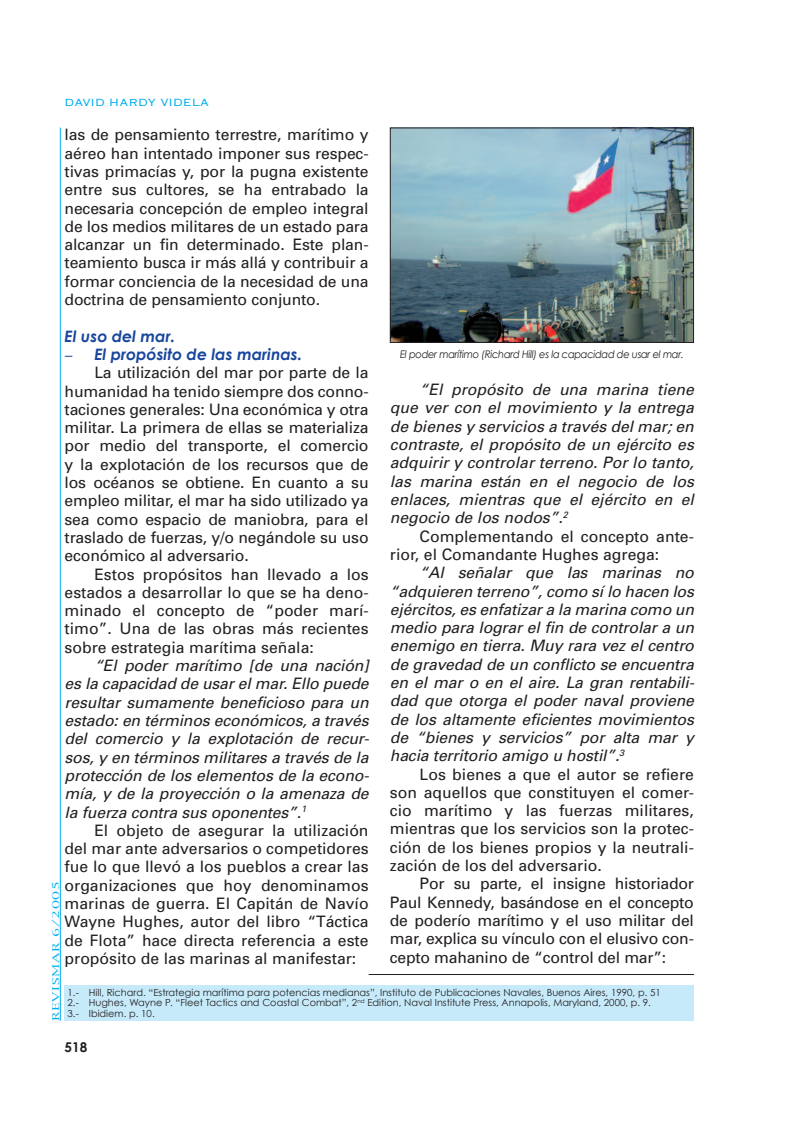
<style>
.page{position:relative;width:807px;height:1127px;background:#fff}
.page>*{position:absolute;margin:0;border:0;box-sizing:border-box;transform-origin:0 0}
.t1{font:15.75px/18.3px "Univers";color:#231f20;text-align:justify}
.t2{font:italic 15.75px/18.3px "Univers";letter-spacing:-.01em;color:#231f20;text-align:justify}
.t3{font:italic 700 15.75px "Century Gothic";color:#18469d}
.t4{font:300 13.5px "Copperplate";color:#00aeef}
.t5{font:700 13.5px "Century Gothic";color:#231f20}
.t6{font:italic 10.5px "Century Gothic";letter-spacing:-.03em;color:#231f20;scale:.94 1}
.t7{font:9.75px/10.5px "Century Gothic";color:#231f20}
.t8{font:9px "New York";letter-spacing:.05em;color:#00aeef;scale:1.5 1}
</style>
<div class="page">
<hr style="left:60px;top:128px;width:1px;height:892px;background:#00aeef">
<div style="left:65px;top:985px;width:629px;height:35px;background:#c6eafa"></div>
<hr style="left:369px;top:974px;width:325px;height:1px;background:#231f20">
<img style="left:392px;top:130px;width:300px;height:211px">
<div style="left:390px;top:128px;width:304px;height:215px;border:1px solid #231f20"></div>
<p class="t4" style="left:65px;top:93px;width:146px">DAVID HARDY VIDELA</p>
<p class="t1" style="left:65px;top:126px;width:306px">las de pensamiento terrestre, marítimo y aéreo han intentado imponer sus respec&shy;tivas primacías y, por la pugna existente entre sus cultores, se ha entrabado la necesaria concepción de empleo integral de los medios militares de un estado para alcanzar un fin determinado. Este plan&shy;teamiento busca ir más allá y contribuir a formar conciencia de la necesidad de una doctrina de pensamiento conjunto.</p>
<p class="t3" style="left:65px;top:326px;width:112px">El uso del mar.</p>
<p class="t3" style="left:94px;top:344px;width:209px">El propósito de las marinas.</p>
<p class="t1" style="left:65px;top:364px;width:306px;text-indent:30px">La utilización del mar por parte de la humanidad ha tenido siempre dos conno&shy;taciones generales: Una económica y otra militar. La primera de ellas se materializa por medio del transporte, el comercio y la explotación de los recursos que de los océanos se obtiene. En cuanto a su empleo militar, el mar ha sido utilizado ya sea como espacio de maniobra, para el traslado de fuerzas, y/o negándole su uso económico al adversario.</p>
<p class="t1" style="left:65px;top:565px;width:306px;text-indent:30px">Estos propósitos han llevado a los estados a desarrollar lo que se ha deno&shy;minado el concepto de “poder marí&shy;timo”. Una de las obras más recientes sobre estrategia marítima señala:</p>
<p class="t2" style="left:65px;top:656px;width:306px;text-indent:30px">“El poder marítimo [de una nación] es la capacidad de usar el mar. Ello puede resultar sumamente beneficioso para un estado: en términos económicos, a través del comercio y la explotación de recur&shy;sos, y en términos militares a través de la protección de los elementos de la econo&shy;mía, y de la proyección o la amenaza de la fuerza contra sus oponentes”.<sup>1</sup></p>
<p class="t1" style="left:65px;top:821px;width:306px;text-indent:30px">El objeto de asegurar la utilización del mar ante adversarios o competidores fue lo que llevó a los pueblos a crear las organizaciones que hoy denominamos marinas de guerra. El Capitán de Navío Wayne Hughes, autor del libro “Táctica de Flota” hace directa referencia a este propósito de las marinas al manifestar:</p>
<p class="t6" style="left:400px;top:348px;width:303px">El poder marítimo (Richard Hill) es la capacidad de usar el mar.</p>
<p class="t2" style="left:390px;top:381px;width:306px;text-indent:30px">“El propósito de una marina tiene que ver con el movimiento y la entrega de bienes y servicios a través del mar; en contraste, el propósito de un ejército es adquirir y controlar terreno. Por lo tanto, las marina están en el negocio de los enlaces, mientras que el ejército en el negocio de los nodos”.<sup>2</sup></p>
<p class="t1" style="left:390px;top:527px;width:306px;text-indent:30px">Complementando el concepto ante&shy;rior, el Comandante Hughes agrega:</p>
<p class="t2" style="left:390px;top:564px;width:306px;text-indent:30px">“Al señalar que las marinas no “adquieren terreno”, como sí lo hacen los ejércitos, es enfatizar a la marina como un medio para lograr el fin de controlar a un enemigo en tierra. Muy rara vez el centro de gravedad de un conflicto se encuentra en el mar o en el aire. La gran rentabili&shy;dad que otorga el poder naval proviene de los altamente eficientes movimientos de “bienes y servicios” por alta mar y hacia territorio amigo u hostil”.<sup>3</sup></p>
<p class="t1" style="left:390px;top:765px;width:306px;text-indent:30px">Los bienes a que el autor se refiere son aquellos que constituyen el comer&shy;cio marítimo y las fuerzas militares, mientras que los servicios son la protec&shy;ción de los bienes propios y la neutrali&shy;zación de los del adversario.</p>
<p class="t1" style="left:390px;top:875px;width:306px;text-indent:30px">Por su parte, el insigne historiador Paul Kennedy, basándose en el concepto de poderío marítimo y el uso militar del mar, explica su vínculo con el elusivo con&shy;cepto mahanino de “control del mar”:</p>
<p class="t7" style="left:68px;top:987px;width:595px">1.- Hill, Richard. “Estrategia marítima para potencias medianas”, Instituto de Publicaciones Navales, Buenos Aires, 1990, p. 51<br>2.- Hughes, Wayne P. “Fleet Tactics and Coastal Combat”, 2<sup>nd</sup> Edition, Naval Institute Press, Annapolis, Maryland, 2000, p. 9.<br>3.- Ibidiem. p. 10.</p>
<p class="t8" style="left:50px;top:1021px;width:95px;rotate:-90deg">REVISMAR 6/2005</p>
<p class="t5" style="left:65px;top:1038px;width:24px">518</p>
</div>
